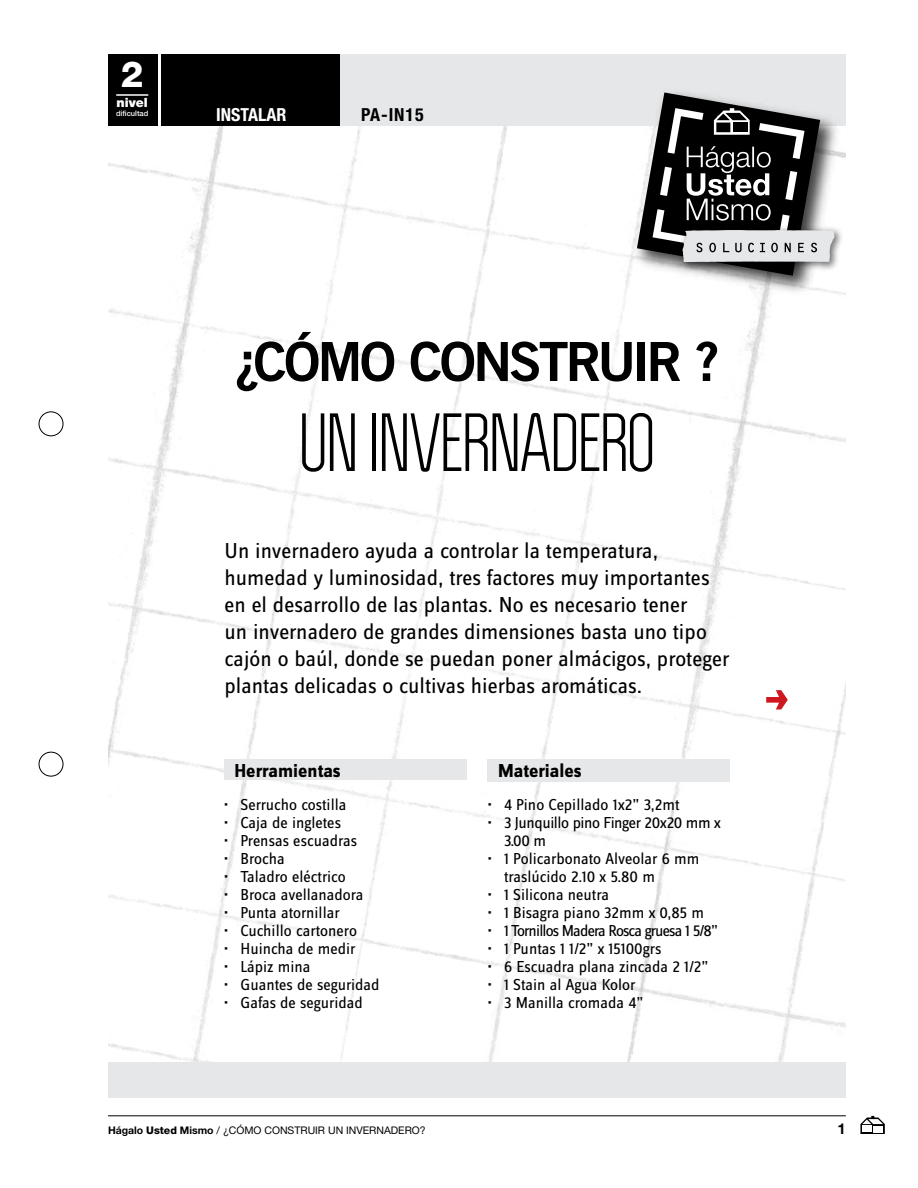
<style>
.page{position:relative;width:918px;height:1188px;background:#fff}
.page>*{position:absolute;margin:0;border:0;box-sizing:border-box;transform-origin:0 0}
.t1{font:72px "Politica";letter-spacing:-.03em;color:#000}
.t2{font:54px "Trade Gothic LT Std Bd 2";letter-spacing:-.055em;color:#000}
.t3{font:800 36px "Helvetica Neue LT Std";color:#fff}
.t4{font:22.5px/27px "Zine Sans Dis";color:#000}
.t5{font:700 19.5px "Zine Sans Dis";color:#000}
.t6{font:700 condensed 18px "Helvetica Neue LT Std";color:#fff}
.t7{font:700 condensed 18px "Helvetica Neue LT Std";letter-spacing:.05em;color:#000}
.t8{font:16.5px/18px "Zine Sans Dis";color:#000}
.t9{font:16.5px/18px "Zine Sans Dis";letter-spacing:-.025em;color:#000}
.t10{font:16.5px "Zine Sans Dis";letter-spacing:-.05em;color:#000}
.t11{font:700 15px "Helvetica Neue LT Std";color:#000}
.t12{font:900 12.75px "Helvetica Neue LT Std";color:#fff}
.t13{font:10.5px "Helvetica Neue LT Std";color:#000}
.t14{font:500 7.5px "Helvetica Neue LT Std";color:#fff}
.s1{font-weight:700}
.s2{font-weight:800}
</style>
<div class="page">
<hr style="left:108px;top:1116px;width:738px;height:1px;background:#000">
<svg style="left:860px;top:1116px;width:25px;height:18px"></svg>
<div style="left:862px;top:1126px;width:10px;height:6px;background:#fff"></div>
<img style="left:108px;top:126px;width:738px;height:936px">
<svg style="left:766px;top:690px;width:22px;height:20px"></svg>
<div style="left:340px;top:54px;width:506px;height:72px;background:#e6e7e8"></div>
<img style="left:627px;top:82px;width:219px;height:220px">
<img style="left:835px;top:222px;width:11px;height:52px">
<svg style="left:637px;top:92px;width:198px;height:184px"></svg>
<div style="left:161px;top:54px;width:179px;height:72px;background:#000"></div>
<div style="left:108px;top:54px;width:50px;height:72px;background:#000"></div>
<div style="left:108px;top:1062px;width:738px;height:36px;background:#e6e7e8"></div>
<div style="left:39px;top:412px;width:24px;height:24px;border:1px solid #000;border-radius:50%"></div>
<div style="left:39px;top:752px;width:24px;height:24px;border:1px solid #000;border-radius:50%"></div>
<hr style="left:116px;top:94px;width:32px;height:2px;background:#fff">
<div style="left:224px;top:760px;width:242px;height:20px;background:#e6e7e8"></div>
<div style="left:488px;top:760px;width:242px;height:22px;background:#e6e7e8"></div>
<h3 class="t3" style="left:121px;top:53px;width:24px">2</h3>
<p class="t12" style="left:117px;top:95px;width:33px">nivel</p>
<p class="t14" style="left:116px;top:109px;width:34px">dificultad</p>
<p class="t6" style="left:216px;top:104px;width:72px">INSTALAR</p>
<p class="t7" style="left:361px;top:104px;width:64px">PA-IN15</p>
<h2 class="t2" style="left:234px;top:328px;width:487px">¿CÓMO CONSTRUIR ?</h2>
<h1 class="t1" style="left:298px;top:398px;width:360px">UN INVERNADERO</h1>
<p class="t4" style="left:225px;top:538px;width:506px">Un invernadero ayuda a controlar la temperatura, humedad y luminosidad, tres factores muy importantes en el desarrollo de las plantas. No es necesario tener<br>un invernadero de grandes dimensiones basta uno tipo cajón o baúl, donde se puedan poner almácigos, proteger plantas delicadas o cultivas hierbas aromáticas.</p>
<p class="t5" style="left:234px;top:760px;width:108px">Herramientas</p>
<p class="t5" style="left:498px;top:760px;width:85px">Materiales</p>
<p class="t8" style="left:224px;top:796px;width:124px">• Serrucho costilla</p>
<p class="t8" style="left:224px;top:814px;width:118px">• Caja de ingletes</p>
<p class="t8" style="left:224px;top:832px;width:134px">• Prensas escuadras</p>
<p class="t8" style="left:224px;top:850px;width:62px">• Brocha</p>
<p class="t8" style="left:224px;top:868px;width:123px">• Taladro eléctrico</p>
<p class="t8" style="left:224px;top:886px;width:141px">• Broca avellanadora</p>
<p class="t8" style="left:224px;top:904px;width:117px">• Punta atornillar</p>
<p class="t8" style="left:224px;top:922px;width:134px">• Cuchillo cartonero</p>
<p class="t8" style="left:224px;top:940px;width:133px">• Huincha de medir</p>
<p class="t8" style="left:224px;top:958px;width:88px">• Lápiz mina</p>
<p class="t8" style="left:224px;top:976px;width:157px">• Guantes de seguridad</p>
<p class="t8" style="left:224px;top:994px;width:140px">• Gafas de seguridad</p>
<p class="t8" style="left:488px;top:796px;width:193px">• 4 Pino Cepillado 1x2” 3,2mt</p>
<p class="t9" style="left:504px;top:814px;width:219px;text-indent:-16px">• 3 Junquillo pino Finger 20x20 mm x<br>3.00 m</p>
<p class="t8" style="left:504px;top:850px;width:197px;text-indent:-16px">• 1 Policarbonato Alveolar 6 mm traslúcido 2.10 x 5.80 m</p>
<p class="t8" style="left:488px;top:886px;width:123px">• 1 Silicona neutra</p>
<p class="t8" style="left:488px;top:904px;width:218px">• 1 Bisagra piano 32mm x 0,85 m</p>
<p class="t10" style="left:488px;top:923px;width:232px">• 1 Tornillos Madera Rosca gruesa 1 5/8”</p>
<p class="t8" style="left:488px;top:940px;width:175px">• 1 Puntas 1 1/2” x 15100grs</p>
<p class="t8" style="left:488px;top:958px;width:222px">• 6 Escuadra plana zincada 2 1/2”</p>
<p class="t8" style="left:488px;top:976px;width:149px">• 1 Stain al Agua Kolor</p>
<p class="t8" style="left:488px;top:994px;width:157px">• 3 Manilla cromada 4”</p>
<p class="t13" style="left:108px;top:1124px;width:319px"><span class="s1">Hágalo</span> <span class="s2">Usted</span> <span class="s1">Mismo</span> / ¿CÓMO CONSTRUIR UN INVERNADERO?</p>
<p class="t11" style="left:838px;top:1119px;width:10px">1</p>
</div>
